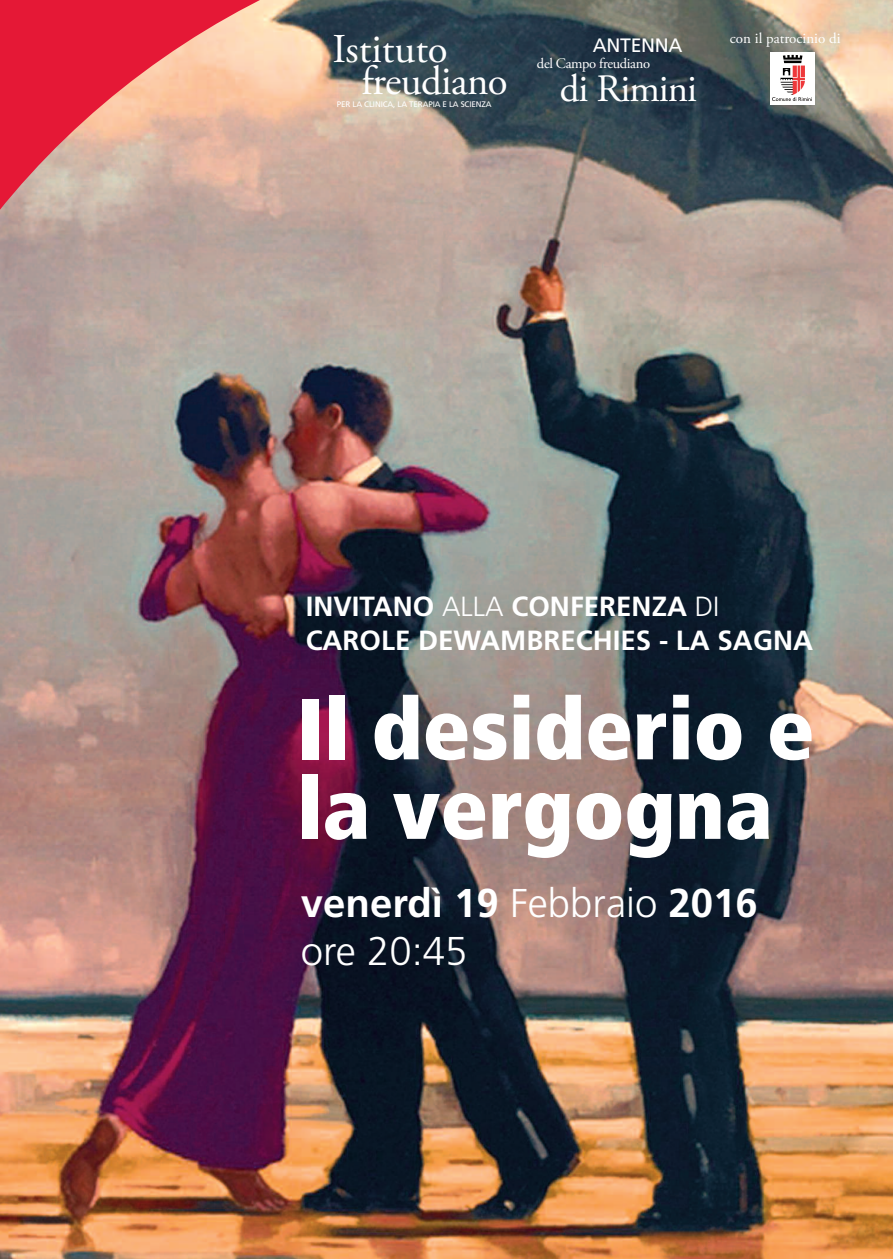
<style>
.page{position:relative;width:893px;height:1259px;background:#fff}
.page>*{position:absolute;margin:0;border:0;box-sizing:border-box;transform-origin:0 0}
.t1{font:900 condensed 86.1px/79.5px "Frutiger LT Std";color:#fff}
.t2{font:40.8px/31.8px "Adobe Garamond Pro";letter-spacing:-.015em;color:#fff}
.t3{font:300 40.2px/48.3px "Frutiger LT Std";color:#fff}
.t4{font:38.7px "Adobe Garamond Pro";letter-spacing:-.025em;color:#fff}
.t5{font:700 27.6px/33.3px "Frutiger LT Std";color:#fff}
.t6{font:19.5px "Frutiger LT Std";letter-spacing:-.015em;color:#fff}
.t7{font:15px "Adobe Garamond Pro";color:#fff}
.t8{font:14.4px "Adobe Garamond Pro";letter-spacing:-.025em;color:#fff}
.t9{font:8.1px "Frutiger LT Std";letter-spacing:-.015em;color:#fff}
.s1{font-weight:300}
.s2{font-weight:700}
</style>
<div class="page">
<img style="left:0;top:0;width:893px;height:1259px">
<svg style="left:0;top:0;width:324px;height:251px;background:#da8882"></svg>
<img style="left:770px;top:52px;width:44px;height:53px">
<h2 class="t2" style="left:361px;top:37px;width:148px;text-indent:-29px">Istituto freudiano</h2>
<p class="t9" style="left:337px;top:101px;width:156px">PER LA CLINICA, LA TERAPIA E LA SCIENZA</p>
<p class="t6" style="left:593px;top:37px;width:91px">ANTENNA</p>
<p class="t8" style="left:537px;top:57px;width:115px">del Campo freudiano</p>
<h3 class="t4" style="left:560px;top:74px;width:139px">di Rimini</h3>
<p class="t7" style="left:730px;top:32px;width:112px">con il patrocinio di</p>
<p class="t5" style="left:306px;top:592px;width:509px">INVITANO <span class="s1">ALLA</span> CONFERENZA <span class="s1">DI<br></span>CAROLE DEWAMBRECHIES - LA SAGNA</p>
<h1 class="t1" style="left:297px;top:696px;width:519px">Il desiderio e la vergogna</h1>
<h3 class="t3" style="left:301px;top:882px;width:458px"><span class="s2">venerdì 19</span> Febbraio <span class="s2">2016 </span>ore 20:45</h3>
</div>
